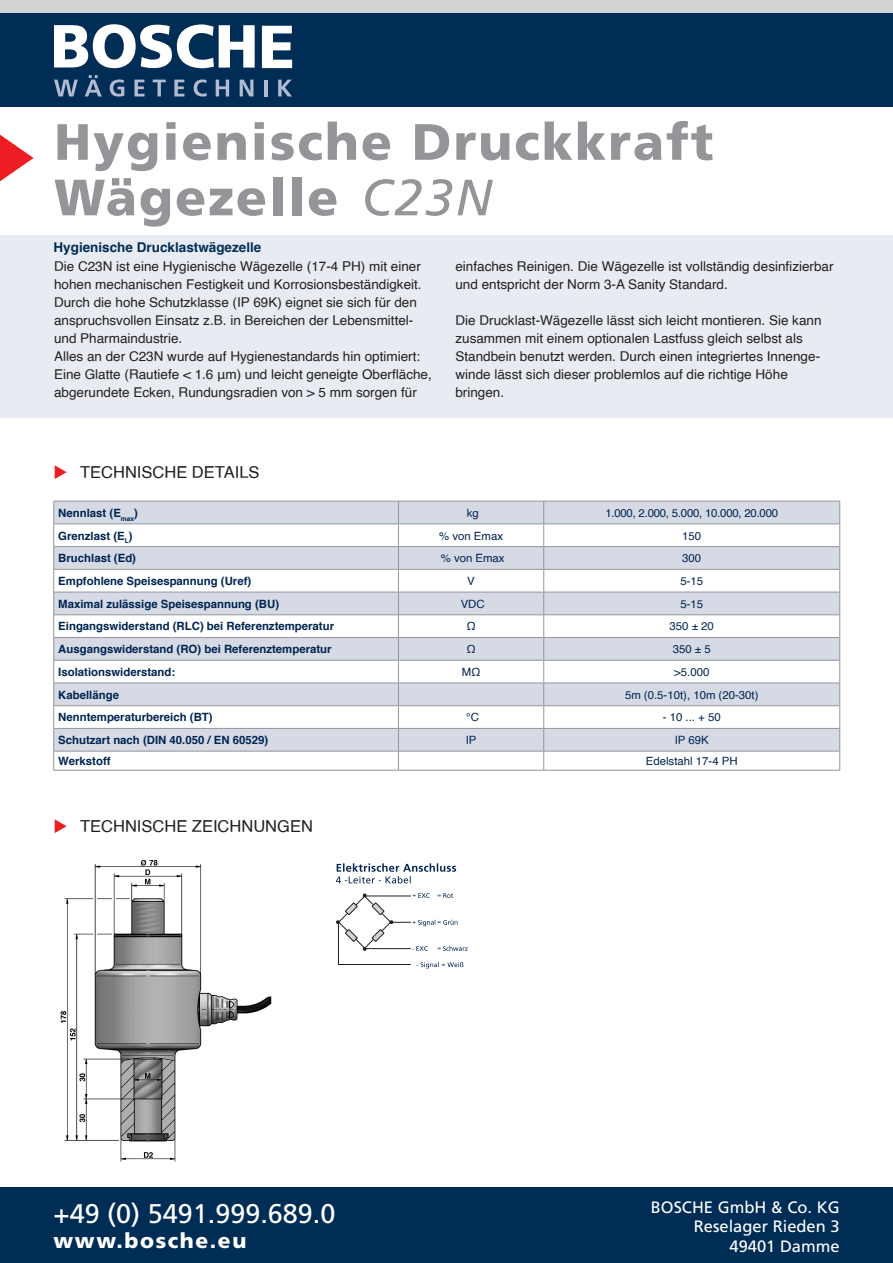
<style>
.page{position:relative;width:893px;height:1263px;background:#fff}
.page>*{position:absolute;margin:0;border:0;box-sizing:border-box;transform-origin:0 0}
.t1{font:900 51px "Frutiger LT Std";letter-spacing:.04em;color:#939598}
.t2{font:27px "Frutiger LT Std";color:#fff}
.t3{font:900 21px "Frutiger LT Std";letter-spacing:.075em;color:#fff}
.t4{font:16.5px "Frutiger LT Std";color:#fff}
.t5{font:16.5px "Helvetica";color:#231f20}
.t6{font:13.5px/18px "Helvetica";color:#231f20}
.t7{font:700 13.5px "Helvetica";color:#002d56}
.Tabelle_Daten_links{font:700 11.4px "Helvetica";color:#002451}
.Tabelle_Daten_rechts{font:11.4px "Helvetica";color:#002451}
.Tabelle_Daten_rechts-2{font:11.4px "Helvetica";letter-spacing:-.02em;color:#002451}
.s1{font-weight:400;font-style:italic}
.s2{color:#ee1d23}
</style>
<div class="page">
<div style="left:0;top:0;width:893px;height:21px;background:#d1d2d4"></div>
<div style="left:0;top:14px;width:893px;height:93px;background:#002d56"></div>
<div style="left:0;top:1187px;width:893px;height:76px;background:#002d56"></div>
<svg style="left:0;top:135px;width:34px;height:46px"></svg>
<div style="left:0;top:235px;width:893px;height:183px;background:#e8ebf1"></div>
<svg style="left:262px;top:26px;width:30px;height:42px"></svg>
<svg style="left:54px;top:24px;width:201px;height:44px"></svg>
<svg style="left:54px;top:80px;width:24px;height:16px"></svg>
<svg style="left:85px;top:75px;width:17px;height:21px"></svg>
<svg style="left:110px;top:79px;width:14px;height:18px"></svg>
<svg style="left:134px;top:80px;width:11px;height:16px"></svg>
<svg style="left:153px;top:80px;width:13px;height:16px"></svg>
<svg style="left:174px;top:80px;width:10px;height:16px"></svg>
<svg style="left:194px;top:79px;width:13px;height:18px"></svg>
<svg style="left:216px;top:80px;width:13px;height:16px"></svg>
<svg style="left:240px;top:80px;width:13px;height:16px"></svg>
<hr style="left:264px;top:80px;width:4px;height:16px;background:#b2bbcf">
<svg style="left:278px;top:80px;width:14px;height:16px"></svg>
<div style="left:54px;top:502px;width:785px;height:21px;background:#d5dae5"></div>
<svg style="left:54px;top:524px;width:785px;height:246px"></svg>
<hr style="left:53px;top:501px;width:345px;height:1px;background:#939598">
<hr style="left:398px;top:501px;width:146px;height:1px;background:#939598">
<hr style="left:544px;top:501px;width:296px;height:1px;background:#939598">
<svg style="left:53px;top:501px;width:1px;height:269px"></svg>
<svg style="left:839px;top:501px;width:1px;height:269px"></svg>
<hr style="left:53px;top:770px;width:345px;height:1px;background:#939598">
<hr style="left:398px;top:770px;width:146px;height:1px;background:#939598">
<hr style="left:544px;top:770px;width:296px;height:1px;background:#939598">
<hr style="left:54px;top:523px;width:344px;height:1px;background:#939598">
<hr style="left:398px;top:523px;width:146px;height:1px;background:#939598">
<hr style="left:544px;top:523px;width:295px;height:1px;background:#939598">
<hr style="left:54px;top:546px;width:344px;height:1px;background:#939598">
<hr style="left:398px;top:546px;width:146px;height:1px;background:#939598">
<hr style="left:544px;top:546px;width:295px;height:1px;background:#939598">
<hr style="left:54px;top:569px;width:344px;height:1px;background:#939598">
<hr style="left:398px;top:569px;width:146px;height:1px;background:#939598">
<hr style="left:544px;top:569px;width:295px;height:1px;background:#939598">
<hr style="left:54px;top:592px;width:344px;height:1px;background:#939598">
<hr style="left:398px;top:592px;width:146px;height:1px;background:#939598">
<hr style="left:544px;top:592px;width:295px;height:1px;background:#939598">
<hr style="left:54px;top:614px;width:344px;height:1px;background:#939598">
<hr style="left:398px;top:614px;width:146px;height:1px;background:#939598">
<hr style="left:544px;top:614px;width:295px;height:1px;background:#939598">
<hr style="left:54px;top:637px;width:344px;height:1px;background:#939598">
<hr style="left:398px;top:637px;width:146px;height:1px;background:#939598">
<hr style="left:544px;top:637px;width:295px;height:1px;background:#939598">
<hr style="left:54px;top:660px;width:344px;height:1px;background:#939598">
<hr style="left:398px;top:660px;width:146px;height:1px;background:#939598">
<hr style="left:544px;top:660px;width:295px;height:1px;background:#939598">
<hr style="left:54px;top:683px;width:344px;height:1px;background:#939598">
<hr style="left:398px;top:683px;width:146px;height:1px;background:#939598">
<hr style="left:544px;top:683px;width:295px;height:1px;background:#939598">
<hr style="left:54px;top:705px;width:344px;height:1px;background:#939598">
<hr style="left:398px;top:705px;width:146px;height:1px;background:#939598">
<hr style="left:544px;top:705px;width:295px;height:1px;background:#939598">
<hr style="left:54px;top:728px;width:344px;height:1px;background:#939598">
<hr style="left:398px;top:728px;width:146px;height:1px;background:#939598">
<hr style="left:544px;top:728px;width:295px;height:1px;background:#939598">
<hr style="left:54px;top:751px;width:344px;height:1px;background:#939598">
<hr style="left:398px;top:751px;width:146px;height:1px;background:#939598">
<svg style="left:398px;top:501px;width:1px;height:269px"></svg>
<hr style="left:544px;top:751px;width:295px;height:1px;background:#939598">
<svg style="left:543px;top:501px;width:1px;height:269px"></svg>
<img style="left:60px;top:859px;width:212px;height:303px">
<svg style="left:336px;top:863px;width:120px;height:20px"></svg>
<svg style="left:336px;top:893px;width:132px;height:75px"></svg>
<p class="t1" style="left:54px;top:111px;width:661px">Hygienische Druckkraft</p>
<p class="t1" style="left:54px;top:167px;width:439px">Wägezelle <span class="s1">C23N</span></p>
<p class="t7" style="left:54px;top:236px;width:209px">Hygienische Drucklastwägezelle</p>
<p class="t6" style="left:54px;top:258px;width:369px">Die C23N ist eine Hygienische Wägezelle (17-4 PH) mit einer hohen mechanischen Festigkeit und Korrosionsbeständigkeit.<br>Durch die hohe Schutzklasse (IP 69K) eignet sie sich für den anspruchsvollen Einsatz z.B. in Bereichen der Lebensmittel&shy;und Pharmaindustrie.</p>
<p class="t6" style="left:54px;top:348px;width:379px">Alles an der C23N wurde auf Hygienestandards hin optimiert:<br>Eine Glatte (Rautiefe &lt; 1.6 μm) und leicht geneigte Oberfläche, abgerundete Ecken, Rundungsradien von &gt; 5 mm sorgen für</p>
<p class="t6" style="left:455px;top:258px;width:380px">einfaches Reinigen. Die Wägezelle ist vollständig desinfizierbar und entspricht der Norm 3-A Sanity Standard.</p>
<p class="t6" style="left:455px;top:312px;width:368px">Die Drucklast-Wägezelle lässt sich leicht montieren. Sie kann zusammen mit einem optionalen Lastfuss gleich selbst als Standbein benutzt werden. Durch einen integriertes Innenge&shy;winde lässt sich dieser problemlos auf die richtige Höhe bringen.</p>
<p class="t5" style="left:54px;top:460px;width:207px"><span class="s2">◆</span> TECHNISCHE DETAILS</p>
<p class="Tabelle_Daten_links" style="left:58px;top:504px;width:81px">Nennlast (E<sub>max</sub>)</p>
<p class="Tabelle_Daten_rechts" style="left:467px;top:504px;width:14px">kg</p>
<p class="Tabelle_Daten_rechts-2" style="left:605px;top:504px;width:174px">1.000, 2.000, 5.000, 10.000, 20.000</p>
<p class="Tabelle_Daten_links" style="left:58px;top:526px;width:76px">Grenzlast (E<sub>L</sub>)</p>
<p class="Tabelle_Daten_rechts" style="left:439px;top:527px;width:65px">% von Emax</p>
<p class="Tabelle_Daten_rechts" style="left:682px;top:527px;width:20px">150</p>
<p class="Tabelle_Daten_links" style="left:58px;top:549px;width:79px">Bruchlast (Ed)</p>
<p class="Tabelle_Daten_rechts" style="left:441px;top:549px;width:65px">% von Emax</p>
<p class="Tabelle_Daten_rechts" style="left:682px;top:549px;width:20px">300</p>
<p class="Tabelle_Daten_links" style="left:58px;top:572px;width:194px">Empfohlene Speisespannung (Uref)</p>
<p class="Tabelle_Daten_rechts" style="left:467px;top:572px;width:9px">V</p>
<p class="Tabelle_Daten_rechts" style="left:680px;top:572px;width:24px">5-15</p>
<p class="Tabelle_Daten_links" style="left:58px;top:594px;width:222px">Maximal zulässige Speisespannung (BU)</p>
<p class="Tabelle_Daten_rechts" style="left:461px;top:595px;width:26px">VDC</p>
<p class="Tabelle_Daten_rechts" style="left:680px;top:595px;width:24px">5-15</p>
<p class="Tabelle_Daten_links" style="left:58px;top:617px;width:277px">Eingangswiderstand (RLC) bei Referenztemperatur</p>
<p class="Tabelle_Daten_rechts" style="left:467px;top:618px;width:10px">Ω</p>
<p class="Tabelle_Daten_rechts" style="left:670px;top:618px;width:46px">350 ± 20</p>
<p class="Tabelle_Daten_links" style="left:58px;top:640px;width:275px">Ausgangswiderstand (RO) bei Referenztemperatur</p>
<p class="Tabelle_Daten_rechts" style="left:467px;top:640px;width:10px">Ω</p>
<p class="Tabelle_Daten_rechts" style="left:673px;top:640px;width:39px">350 ± 5</p>
<p class="Tabelle_Daten_links" style="left:58px;top:663px;width:119px">Isolationswiderstand:</p>
<p class="Tabelle_Daten_rechts" style="left:462px;top:663px;width:20px">MΩ</p>
<p class="Tabelle_Daten_rechts" style="left:674px;top:663px;width:37px">&gt;5.000</p>
<p class="Tabelle_Daten_links" style="left:58px;top:685px;width:62px">Kabellänge</p>
<p class="Tabelle_Daten_rechts" style="left:625px;top:686px;width:135px">5m (0.5-10t), 10m (20-30t)</p>
<p class="Tabelle_Daten_links" style="left:58px;top:708px;width:156px">Nenntemperaturbereich (BT)</p>
<p class="Tabelle_Daten_rechts" style="left:466px;top:708px;width:14px">°C</p>
<p class="Tabelle_Daten_rechts" style="left:663px;top:708px;width:59px">- 10 ... + 50</p>
<p class="Tabelle_Daten_links" style="left:58px;top:731px;width:212px">Schutzart nach (DIN 40.050 / EN 60529)</p>
<p class="Tabelle_Daten_rechts" style="left:466px;top:731px;width:12px">IP</p>
<p class="Tabelle_Daten_rechts" style="left:675px;top:731px;width:35px">IP 69K</p>
<p class="Tabelle_Daten_links" style="left:58px;top:752px;width:54px">Werkstoff</p>
<p class="Tabelle_Daten_rechts" style="left:646px;top:752px;width:93px">Edelstahl 17-4 PH</p>
<p class="t5" style="left:54px;top:813px;width:261px"><span class="s2">◆</span> TECHNISCHE ZEICHNUNGEN</p>
<p class="t2" style="left:54px;top:1197px;width:283px">+49 (0) 5491.999.689.0</p>
<p class="t3" style="left:54px;top:1228px;width:194px">www.bosche.eu</p>
<p class="t4" style="left:651px;top:1197px;width:190px">BOSCHE GmbH &amp; Co. KG</p>
<p class="t4" style="left:694px;top:1217px;width:147px">Reselager Rieden 3</p>
<p class="t4" style="left:730px;top:1237px;width:112px">49401 Damme</p>
</div>
